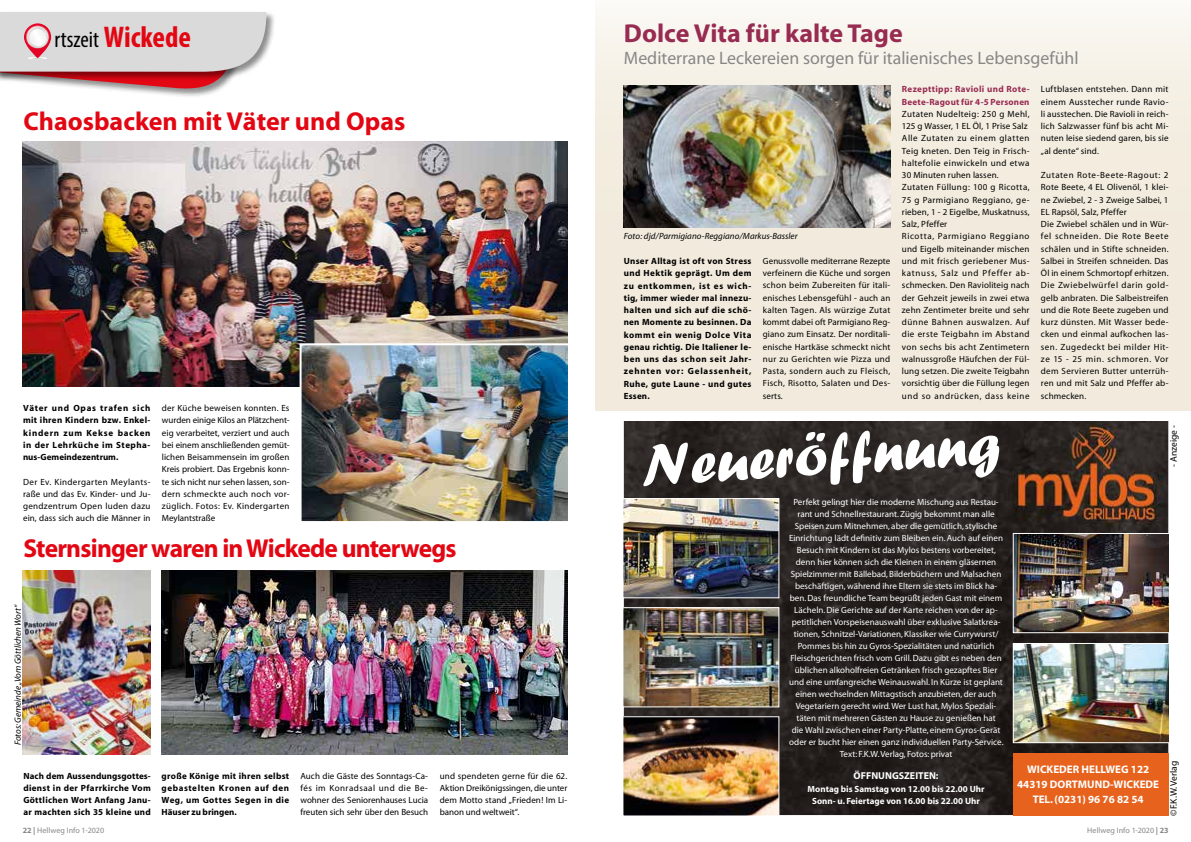
<style>
.page{position:relative;width:1191px;height:842px;background:#fff}
.page>*{position:absolute;margin:0;border:0;box-sizing:border-box;transform-origin:0 0}
.t1{font:61.1px "Forte";color:#fff}
.t2{font:700 26px "Myriad";letter-spacing:-.03em;color:#e30613}
.t3{font:700 26px "Myriad";color:#e30613}
.t4{font:700 26px "Myriad";color:#982b51}
.t5{font:condensed 23.1px "Myriad Pro";color:#000}
.t6{font:18px "Myriad";color:#878787}
.t7{font:700 11px/15px "Myriad";color:#fff;text-align:center}
.t8{font:700 10px "Myriad";color:#fff}
.t9{font:9.5px "Myriad";color:#000}
.t10{font:9px/12.2px "Myriad";letter-spacing:.025em;color:#000;text-align:justify}
.t11{font:9px/12px "Myriad";color:#fff;text-align:center}
.t12{font:700 9px/12.2px "Myriad";letter-spacing:.04em;color:#000;text-align:justify}
.t13{font:italic 9px "Myriad";color:#000}
.t14{font:700 9px/12px "Myriad";color:#fff;text-align:center}
.t15{font:700 9px/12.2px "Myriad";letter-spacing:.03em;color:#982b51}
.t16{font:8px "Myriad";letter-spacing:.005em;color:#878787}
.s1{font-family:"Optima";font-weight:500;font-stretch:normal}
.s2{font-weight:700;font-size:30px;color:#e30613}
.s3{font-weight:700}
</style>
<div class="page">
<div style="left:0;top:12px;width:246px;height:86px;background:#000;opacity:.45"></div>
<div style="left:0;top:11px;width:276px;height:70px;background:#000;opacity:.45"></div>
<svg style="left:0;top:12px;width:266px;height:79px;background:#d4c0c2"></svg>
<div style="left:26px;top:25px;width:25px;height:22px;background:#dadada"></div>
<div style="left:26px;top:27px;width:25px;height:23px;background:#000;opacity:.75"></div>
<div style="left:26px;top:25px;width:24px;height:22px;background:#fff;opacity:.75"></div>
<div style="left:26px;top:28px;width:24px;height:21px;background:#000;opacity:.75"></div>
<img style="left:23px;top:141px;width:544px;height:246px">
<img style="left:302px;top:346px;width:265px;height:174px">
<div style="left:299px;top:343px;width:271px;height:180px;border:2px solid #fff"></div>
<img style="left:162px;top:570px;width:406px;height:184px">
<img style="left:23px;top:570px;width:127px;height:184px">
<div style="left:595px;top:0;width:596px;height:411px;background:linear-gradient(to bottom,#f7f3eb,#f0e8d8)"></div>
<img style="left:624px;top:86px;width:266px;height:141px">
<img style="left:624px;top:421px;width:544px;height:394px">
<div style="left:1013px;top:753px;width:155px;height:62px;background:#e7621c"></div>
<img style="left:1012px;top:533px;width:156px;height:100px">
<img style="left:624px;top:498px;width:155px;height:100px">
<img style="left:624px;top:607px;width:155px;height:100px">
<img style="left:624px;top:716px;width:155px;height:99px">
<img style="left:1012px;top:643px;width:156px;height:100px">
<img style="left:1013px;top:423px;width:150px;height:104px">
<h3 class="t5" style="left:28px;top:25px;width:164px"><span class="s1">O</span> rtszeit <span class="s2">Wickede</span></h3>
<h2 class="t3" style="left:23px;top:108px;width:383px">Chaosbacken mit Väter und Opas</h2>
<p class="t12" style="left:23px;top:402px;width:129px">Väter und Opas trafen sich mit ihren Kindern bzw. Enkel&shy;kindern zum Kekse backen in der Lehrküche im Stepha&shy;nus-Gemeindezentrum.</p>
<p class="t10" style="left:23px;top:476px;width:129px">Der Ev. Kindergarten Meylants&shy;raße und das Ev. Kinder- und Ju&shy;gendzentrum Open luden dazu ein, dass sich auch die Männer in</p>
<p class="t10" style="left:162px;top:402px;width:129px">der Küche beweisen konnten. Es wurden einige Kilos an Plätzchent&shy;eig verarbeitet, verziert und auch bei einem anschließenden gemüt&shy;lichen Beisammensein im großen Kreis probiert. Das Ergebnis konn&shy;te sich nicht nur sehen lassen, son&shy;dern schmeckte auch noch vor&shy;züglich. Fotos: Ev. Kindergarten Meylantstraße</p>
<h2 class="t2" style="left:23px;top:535px;width:435px">Sternsinger waren in Wickede unterwegs</h2>
<p class="t13" style="left:13px;top:745px;width:143px;rotate:-90deg">Fotos: Gemeinde „Vom Göttlichen Wort“</p>
<p class="t12" style="left:23px;top:770px;width:129px">Nach dem Aussendungsgottes&shy;dienst in der Pfarrkirche Vom Göttlichen Wort Anfang Janu&shy;ar machten sich 35 kleine und</p>
<p class="t12" style="left:162px;top:770px;width:129px">große Könige mit ihren selbst gebastelten Kronen auf den Weg, um Gottes Segen in die Häuser zu bringen.</p>
<p class="t10" style="left:300px;top:770px;width:129px">Auch die Gäste des Sonntags-Ca&shy;fés im Konradsaal und die Be&shy;wohner des Seniorenhauses Lucia freuten sich sehr über den Besuch</p>
<p class="t10" style="left:440px;top:770px;width:129px">und spendeten gerne für die 62.<br>Aktion Dreikönigssingen, die unter dem Motto stand „Frieden! Im Li&shy;banon und weltweit“.</p>
<h2 class="t4" style="left:624px;top:20px;width:280px">Dolce Vita für kalte Tage</h2>
<h3 class="t6" style="left:624px;top:49px;width:456px">Mediterrane Leckereien sorgen für italienisches Lebensgefühl</h3>
<p class="t15" style="left:902px;top:84px;width:129px">Rezepttipp: Ravioli und Rote-<br>Beete-Ragout für 4-5 Personen</p>
<p class="t10" style="left:902px;top:108px;width:129px;text-align:left">Zutaten Nudelteig: 250 g Mehl,<br>125 g Wasser, 1 EL Öl, 1 Prise Salz<br>Alle Zutaten zu einem glatten<br>Teig kneten. Den Teig in Frisch&shy;haltefolie einwickeln und etwa<br>30 Minuten ruhen lassen.<br>Zutaten Füllung: 100 g Ricotta,<br>75 g Parmigiano Reggiano, ge&shy;rieben, 1 - 2 Eigelbe, Muskatnuss,<br>Salz, Pfeffer<br>Ricotta, Parmigiano Reggiano und Eigelb miteinander mischen und mit frisch geriebener Mus&shy;katnuss, Salz und Pfeffer ab&shy;schmecken. Den Ravioliteig nach der Gehzeit jeweils in zwei etwa zehn Zentimeter breite und sehr dünne Bahnen auswalzen. Auf die erste Teigbahn im Abstand von sechs bis acht Zentimetern walnussgroße Häufchen der Fül&shy;lung setzen. Die zweite Teigbahn vorsichtig über die Füllung legen und so andrücken, dass keine</p>
<p class="t10" style="left:1041px;top:84px;width:129px">Luftblasen entstehen. Dann mit einem Ausstecher runde Ravio&shy;li ausstechen. Die Ravioli in reich&shy;lich Salzwasser fünf bis acht Mi&shy;nuten leise siedend garen, bis sie „al dente“ sind.</p>
<p class="t10" style="left:1041px;top:169px;width:129px;text-align:left">Zutaten Rote-Beete-Ragout: 2<br>Rote Beete, 4 EL Olivenöl, 1 klei&shy;ne Zwiebel, 2 - 3 Zweige Salbei, 1<br>EL Rapsöl, Salz, Pfeffer<br>Die Zwiebel schälen und in Wür&shy;fel schneiden. Die Rote Beete schälen und in Stifte schneiden.<br>Salbei in Streifen schneiden. Das<br>Öl in einem Schmortopf erhitzen.<br>Die Zwiebelwürfel darin gold&shy;gelb anbraten. Die Salbeistreifen und die Rote Beete zugeben und kurz dünsten. Mit Wasser bede&shy;cken und einmal aufkochen las&shy;sen. Zugedeckt bei milder Hit&shy;ze 15 - 25 min. schmoren. Vor dem Servieren Butter unterrüh&shy;ren und mit Salz und Pfeffer ab&shy;schmecken.</p>
<p class="t13" style="left:624px;top:232px;width:175px">Foto: djd/Parmigiano-Reggiano/Markus-Bassler</p>
<p class="t12" style="left:624px;top:255px;width:129px">Unser Alltag ist oft von Stress und Hektik geprägt. Um dem zu entkommen, ist es wich&shy;tig, immer wieder mal innezu&shy;halten und sich auf die schö&shy;nen Momente zu besinnen. Da kommt ein wenig Dolce Vita genau richtig. Die Italiener le&shy;ben uns das schon seit Jahr&shy;zehnten vor: Gelassenheit, Ruhe, gute Laune - und gutes Essen.</p>
<p class="t10" style="left:763px;top:255px;width:129px">Genussvolle mediterrane Rezepte verfeinern die Küche und sorgen schon beim Zubereiten für itali&shy;enisches Lebensgefühl - auch an kalten Tagen. Als würzige Zutat kommt dabei oft Parmigiano Reg&shy;giano zum Einsatz. Der norditali&shy;enische Hartkäse schmeckt nicht nur zu Gerichten wie Pizza und Pasta, sondern auch zu Fleisch, Fisch, Risotto, Salaten und Des&shy;serts.</p>
<h1 class="t1" style="left:638px;top:431px;width:361px;rotate:-4deg">Neueröffnung</h1>
<p class="t11" style="left:789px;top:496px;width:216px">Perfekt gelingt hier die moderne Mischung aus Restau&shy;rant und Schnellrestaurant. Zügig bekommt man alle Speisen zum Mitnehmen, aber die gemütlich, stylische Einrichtung lädt definitiv zum Bleiben ein. Auch auf einen Besuch mit Kindern ist das Mylos bestens vorbereitet, denn hier können sich die Kleinen in einem gläsernen Spielzimmer mit Bällebad, Bilderbüchern und Malsachen beschäftigen, während ihre Eltern sie stets im Blick ha&shy;ben. Das freundliche Team begrüßt jeden Gast mit einem Lächeln. Die Gerichte auf der Karte reichen von der ap&shy;petitlichen Vorspeisenauswahl über exklusive Salatkrea&shy;tionen, Schnitzel-Variationen, Klassiker wie Currywurst/ Pommes bis hin zu Gyros-Spezialitäten und natürlich Fleischgerichten frisch vom Grill. Dazu gibt es neben den üblichen alkoholfreien Getränken frisch gezapftes Bier und eine umfangreiche Weinauswahl. In Kürze ist geplant einen wechselnden Mittagstisch anzubieten, der auch Vegetariern gerecht wird. Wer Lust hat, Mylos Speziali&shy;täten mit mehreren Gästen zu Hause zu genießen hat<br>die Wahl zwischen einer Party-Platte, einem Gyros-Gerät oder er bucht hier einen ganz individuellen Party-Service.<br>Text: F.K.W. Verlag, Fotos: privat</p>
<p class="t8" style="left:853px;top:770px;width:86px">ÖFFNUNGSZEITEN:</p>
<p class="t14" style="left:807px;top:783px;width:178px">Montag bis Samstag von 12.00 bis 22.00 Uhr<br>Sonn- u. Feiertage von 16.00 bis 22.00 Uhr</p>
<p class="t9" style="left:1169px;top:467px;width:43px;rotate:-90deg">- Anzeige -</p>
<p class="t7" style="left:1017px;top:762px;width:143px">WICKEDER HELLWEG 122<br>44319 DORTMUND-WICKEDE<br>TEL. (0231) 96 76 82 54</p>
<p class="t9" style="left:1169px;top:816px;width:56px;rotate:-90deg">©F.K.W. Verlag</p>
<p class="t16" style="left:23px;top:826px;width:83px"><span class="s3">22 |</span> Hellweg Info 1-2020</p>
<p class="t16" style="left:1087px;top:826px;width:83px">Hellweg Info 1-2020 <span class="s3">| 23</span></p>
</div>
